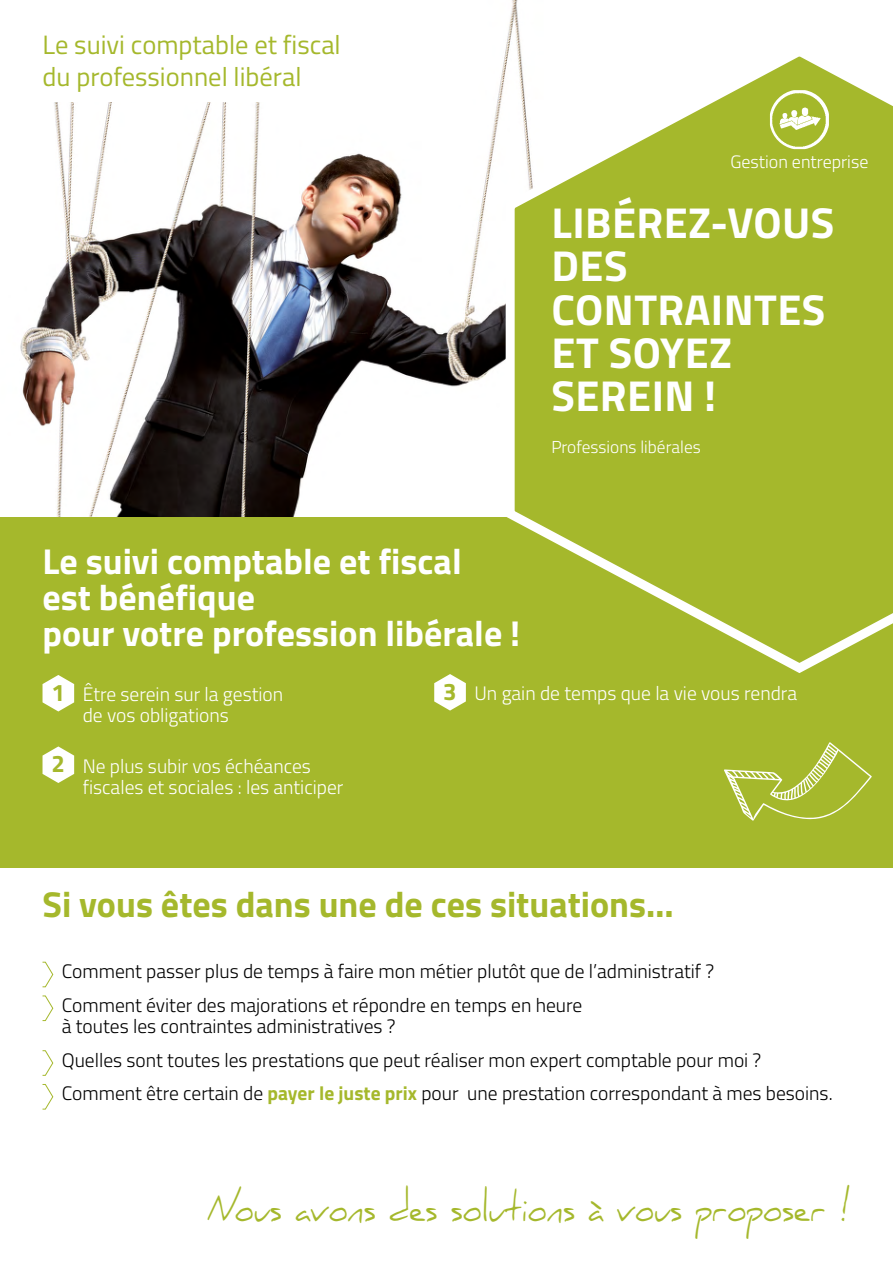
<style>
.page{position:relative;width:893px;height:1263px;background:#fff}
.page>*{position:absolute;margin:0;border:0;box-sizing:border-box;transform-origin:0 0}
.t1{font:700 43.35px/43.3px "Titillium";letter-spacing:.01em;color:#fff}
.t2{font:39.3px "Daniel";color:#a5b82c;scale:.8 1}
.t3{font:700 36px/36px "Titillium";color:#fff}
.t4{font:700 36px "Titillium";color:#a5b82c}
.t5{font:26.55px/31.8px "Titillium";color:#a5b82c}
.t6{font:300 19.5px/33.8px "Titillium";color:#000}
.t7{font:300 19.5px/21px "Titillium";color:#fff}
.t8{font:300 18px "Titillium";color:#fff}
.t9{font:300 17.25px "Titillium";color:#fff}
.s1{font-weight:700;font-size:24px;color:#a5b82c}
.s2{font-weight:700;color:#a5b82c}
</style>
<div class="page">
<img style="left:20px;top:0;width:500px;height:517px">
<div style="left:0;top:0;width:366px;height:102px;background:#fff"></div>
<div style="left:0;top:517px;width:893px;height:350px;background:#a5b82c"></div>
<svg style="left:43px;top:675px;width:31px;height:36px"></svg>
<svg style="left:43px;top:746px;width:31px;height:37px"></svg>
<svg style="left:434px;top:674px;width:32px;height:36px"></svg>
<svg style="left:724px;top:742px;width:148px;height:79px"></svg>
<svg style="left:501px;top:41px;width:392px;height:632px"></svg>
<div style="left:551px;top:205px;width:333px;height:293px;background:#a5b82c"></div>
<svg style="left:42px;top:961px;width:12px;height:26px"></svg>
<svg style="left:42px;top:995px;width:12px;height:26px"></svg>
<svg style="left:42px;top:1050px;width:12px;height:26px"></svg>
<svg style="left:42px;top:1084px;width:12px;height:26px"></svg>
<img style="left:770px;top:90px;width:59px;height:59px">
<h3 class="t5" style="left:43px;top:27px;width:300px">Le suivi comptable et fiscal du professionnel libéral</h3>
<p class="t8" style="left:730px;top:148px;width:140px">Gestion entreprise</p>
<h1 class="t1" style="left:552px;top:199px;width:284px">LIBÉREZ-VOUS<br>DES<br>CONTRAINTES<br>ET SOYEZ<br>SEREIN !</h1>
<p class="t9" style="left:551px;top:434px;width:151px">Professions libérales</p>
<h3 class="t3" style="left:43px;top:541px;width:479px">Le suivi comptable et fiscal<br>est bénéfique<br>pour votre profession libérale !</h3>
<p class="t7" style="left:83px;top:683px;width:202px;text-indent:-31px"><span class="s1">1</span> Être serein sur la gestion de vos obligations</p>
<p class="t7" style="left:83px;top:754px;width:262px;text-indent:-31px"><span class="s1">2</span> Ne plus subir vos échéances fiscales et sociales : les anticiper</p>
<p class="t7" style="left:443px;top:682px;width:355px"><span class="s1">3</span> Un gain de temps que la vie vous rendra</p>
<h3 class="t4" style="left:43px;top:877px;width:633px">Si vous êtes dans une de ces situations…</h3>
<p class="t6" style="left:62px;top:953px;width:654px">Comment passer plus de temps à faire mon métier plutôt que de l’administratif ?<br>Comment éviter des majorations et répondre en temps en heure</p>
<p class="t6" style="left:62px;top:1008px;width:772px">à toutes les contraintes administratives ?<br>Quelles sont toutes les prestations que peut réaliser mon expert comptable pour moi ?<br>Comment être certain de <span class="s2">payer le juste prix</span> pour une prestation correspondant à mes besoins.</p>
<h2 class="t2" style="left:207px;top:1184px;width:806px">Nous avons des solutions à vous proposer !</h2>
</div>
